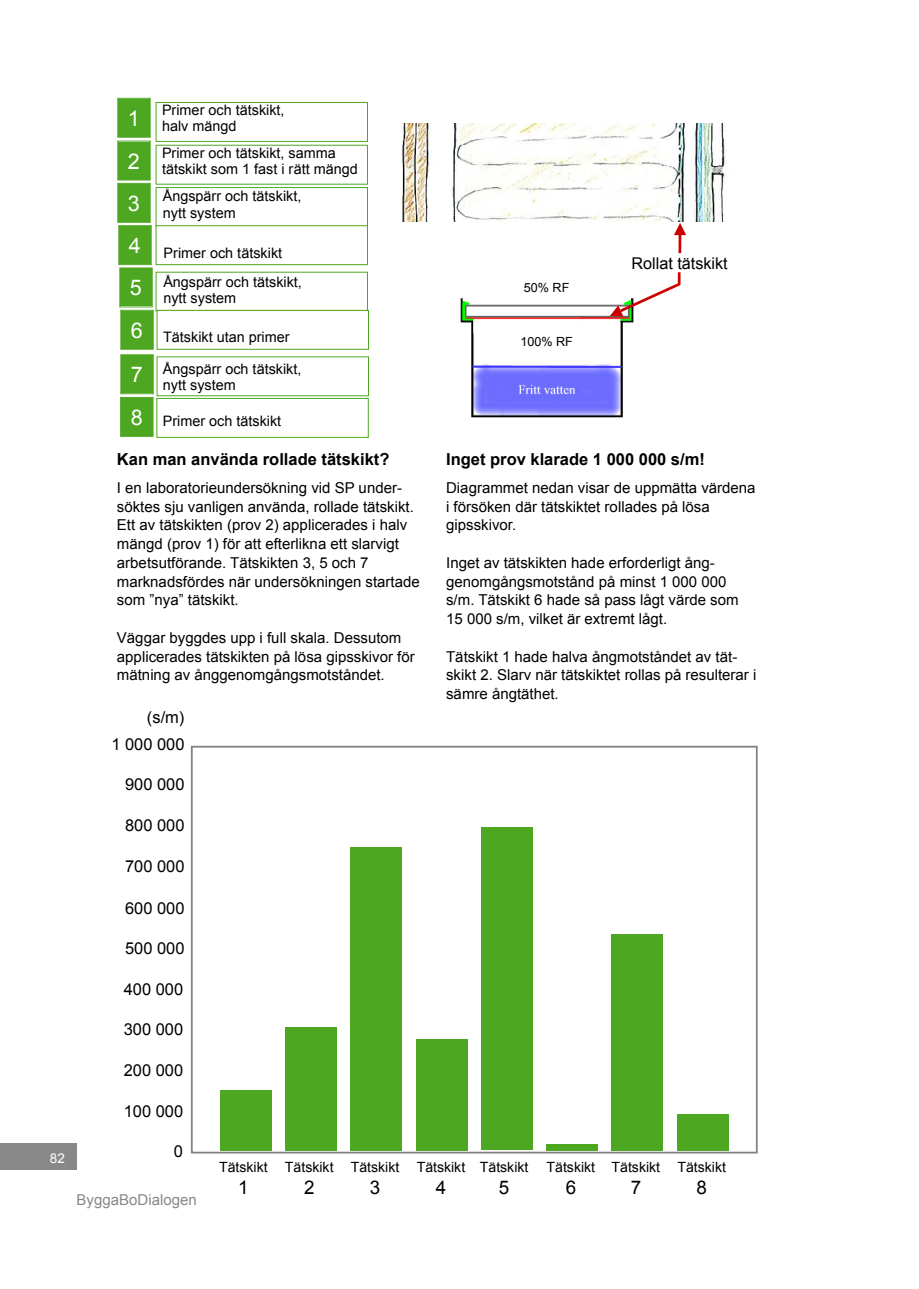
<style>
.page{position:relative;width:919px;height:1289px;background:#fff}
.page>*{position:absolute;margin:0;border:0;box-sizing:border-box;transform-origin:0 0}
.t1{font:21.6px/42.5px "Arial";color:#fff}
.t2{font:18.75px "Arial";color:#000}
.t3{font:16.5px "Arial";color:#000}
.t4{font:700 16.5px "Arial";color:#000}
.t5{font:16.2px "Arial";color:#000}
.Ingress{font:15px/18.8px "Arial";color:#000}
.Brödtext{font:15px "Arial";color:#888}
.t6{font:14.4px/16.5px "Arial";color:#000}
.t7{font:14.1px "Arial";color:#000}
.Bildtext{font:13.5px "Arial";color:#fff}
.t8{font:12.6px "Arial";color:#000}
</style>
<div class="page">
<div style="left:0;top:1143px;width:77px;height:26px;background:#888"></div>
<div style="left:156px;top:102px;width:212px;height:40px;border:1px solid #4ea721"></div>
<div style="left:156px;top:145px;width:212px;height:39px;border:1px solid #4ea721"></div>
<div style="left:156px;top:187px;width:212px;height:40px;border:1px solid #4ea721"></div>
<div style="left:156px;top:225px;width:212px;height:40px;border:1px solid #4ea721"></div>
<div style="left:157px;top:310px;width:212px;height:39px;border:1px solid #4ea721"></div>
<div style="left:118px;top:99px;width:31px;height:38px;background:#4ea721"></div>
<div style="left:117px;top:98px;width:33px;height:40px;border:1px solid #4ea721"></div>
<div style="left:118px;top:142px;width:31px;height:37px;background:#4ea721"></div>
<div style="left:117px;top:141px;width:33px;height:39px;border:1px solid #4ea721"></div>
<div style="left:118px;top:184px;width:31px;height:38px;background:#4ea721"></div>
<div style="left:117px;top:183px;width:33px;height:40px;border:1px solid #4ea721"></div>
<div style="left:119px;top:226px;width:31px;height:38px;background:#4ea721"></div>
<div style="left:118px;top:225px;width:33px;height:40px;border:1px solid #4ea721"></div>
<div style="left:120px;top:269px;width:31px;height:37px;background:#4ea721"></div>
<div style="left:119px;top:268px;width:33px;height:39px;border:1px solid #4ea721"></div>
<div style="left:121px;top:311px;width:31px;height:37px;background:#4ea721"></div>
<div style="left:120px;top:310px;width:34px;height:39px;border:1px solid #4ea721"></div>
<div style="left:121px;top:355px;width:31px;height:38px;background:#4ea721"></div>
<div style="left:120px;top:354px;width:34px;height:40px;border:1px solid #4ea721"></div>
<div style="left:156px;top:398px;width:212px;height:40px;border:1px solid #4ea721"></div>
<div style="left:121px;top:398px;width:31px;height:37px;background:#4ea721"></div>
<div style="left:120px;top:397px;width:33px;height:39px;border:1px solid #4ea721"></div>
<img style="left:402px;top:124px;width:324px;height:98px">
<img style="left:460px;top:298px;width:174px;height:120px">
<hr style="left:678px;top:235px;width:3px;height:18px;background:#c00">
<svg style="left:674px;top:223px;width:12px;height:12px"></svg>
<svg style="left:609px;top:272px;width:71px;height:44px"></svg>
<div style="left:514px;top:331px;width:65px;height:21px;background:#fff"></div>
<div style="left:220px;top:1089px;width:52px;height:61px;background:#4ea721"></div>
<div style="left:285px;top:1026px;width:52px;height:124px;background:#4ea721"></div>
<div style="left:350px;top:847px;width:52px;height:303px;background:#4ea721"></div>
<div style="left:416px;top:1039px;width:51px;height:111px;background:#4ea721"></div>
<div style="left:481px;top:827px;width:51px;height:323px;background:#4ea721"></div>
<div style="left:546px;top:1144px;width:51px;height:6px;background:#4ea721"></div>
<div style="left:611px;top:934px;width:52px;height:216px;background:#4ea721"></div>
<div style="left:676px;top:1114px;width:52px;height:36px;background:#4ea721"></div>
<div style="left:191px;top:745px;width:566px;height:408px;border:2px solid #808080"></div>
<p class="Bildtext" style="left:50px;top:1151px;width:17px">82</p>
<p class="t1" style="left:128px;top:97px;width:17px">1<br>2<br>3<br>4<br>5<br>6</p>
<p class="t1" style="left:131px;top:353px;width:14px">7<br>8</p>
<p class="t6" style="left:162px;top:101px;width:124px">Primer och tätskikt, halv mängd</p>
<p class="t6" style="left:162px;top:144px;width:197px">Primer och tätskikt, samma tätskikt som 1 fast i rätt mängd</p>
<p class="t6" style="left:163px;top:188px;width:140px">Ångspärr och tätskikt, nytt system</p>
<p class="t6" style="left:163px;top:239px;width:140px;line-height:28.7px">Primer och tätskikt<br>Ångspärr och tätskikt,</p>
<p class="t6" style="left:163px;top:290px;width:74px">nytt system</p>
<p class="t6" style="left:163px;top:328px;width:128px">Tätskikt utan primer</p>
<p class="t6" style="left:163px;top:360px;width:140px">Ångspärr och tätskikt, nytt system</p>
<p class="t6" style="left:163px;top:413px;width:120px">Primer och tätskikt</p>
<p class="t4" style="left:117px;top:450px;width:274px">Kan man använda rollade tätskikt?</p>
<p class="Ingress" style="left:117px;top:478px;width:304px">I en laboratorieundersökning vid SP under&shy;söktes sju vanligen använda, rollade tätskikt.<br>Ett av tätskikten (prov 2) applicerades i halv mängd (prov 1) för att efterlikna ett slarvigt arbetsutförande. Tätskikten 3, 5 och 7 marknadsfördes när undersökningen startade som ”nya” tätskikt.</p>
<p class="Ingress" style="left:117px;top:628px;width:299px">Väggar byggdes upp i full skala. Dessutom applicerades tätskikten på lösa gipsskivor för mätning av ånggenomgångsmotståndet.</p>
<p class="t3" style="left:147px;top:708px;width:39px">(s/m)</p>
<p class="t3" style="left:111px;top:734px;width:75px">1 000 000</p>
<p class="t3" style="left:125px;top:775px;width:61px">900 000</p>
<p class="t3" style="left:125px;top:816px;width:61px">800 000</p>
<p class="t3" style="left:125px;top:856px;width:61px">700 000</p>
<p class="t3" style="left:125px;top:898px;width:61px">600 000</p>
<p class="t3" style="left:125px;top:939px;width:61px">500 000</p>
<p class="t3" style="left:124px;top:979px;width:61px">400 000</p>
<p class="t3" style="left:124px;top:1020px;width:61px">300 000</p>
<p class="t3" style="left:124px;top:1060px;width:61px">200 000</p>
<p class="t3" style="left:124px;top:1101px;width:61px">100 000</p>
<p class="t3" style="left:174px;top:1142px;width:11px">0</p>
<p class="t8" style="left:524px;top:280px;width:47px">50% RF</p>
<p class="t8" style="left:520px;top:334px;width:54px">100% RF</p>
<p class="t5" style="left:631px;top:254px;width:98px">Rollat tätskikt</p>
<p class="t4" style="left:446px;top:450px;width:260px">Inget prov klarade 1 000 000 s/m!</p>
<p class="Ingress" style="left:446px;top:478px;width:311px">Diagrammet nedan visar de uppmätta värdena i försöken där tätskiktet rollades på lösa gipsskivor.</p>
<p class="Ingress" style="left:446px;top:553px;width:282px">Inget av tätskikten hade erforderligt ång&shy;genomgångsmotstånd på minst 1 000 000</p>
<p class="Ingress" style="left:446px;top:590px;width:294px">s/m. Tätskikt 6 hade så pass lågt värde som<br>15 000 s/m, vilket är extremt lågt.</p>
<p class="Ingress" style="left:446px;top:647px;width:312px">Tätskikt 1 hade halva ångmotståndet av tät&shy;skikt 2. Slarv när tätskiktet rollas på resulterar i sämre ångtäthet.</p>
<p class="Brödtext" style="left:77px;top:1190px;width:122px">ByggaBoDialogen</p>
<p class="t7" style="left:219px;top:1159px;width:50px">Tätskikt</p>
<p class="t2" style="left:238px;top:1176px;width:12px">1</p>
<p class="t7" style="left:285px;top:1159px;width:50px">Tätskikt</p>
<p class="t2" style="left:304px;top:1176px;width:12px">2</p>
<p class="t7" style="left:351px;top:1159px;width:50px">Tätskikt</p>
<p class="t2" style="left:370px;top:1176px;width:12px">3</p>
<p class="t7" style="left:416px;top:1159px;width:50px">Tätskikt</p>
<p class="t2" style="left:436px;top:1176px;width:12px">4</p>
<p class="t7" style="left:480px;top:1159px;width:50px">Tätskikt</p>
<p class="t2" style="left:499px;top:1176px;width:12px">5</p>
<p class="t7" style="left:546px;top:1159px;width:50px">Tätskikt</p>
<p class="t2" style="left:565px;top:1176px;width:12px">6</p>
<p class="t7" style="left:611px;top:1159px;width:50px">Tätskikt</p>
<p class="t2" style="left:630px;top:1176px;width:12px">7</p>
<p class="t7" style="left:677px;top:1159px;width:50px">Tätskikt</p>
<p class="t2" style="left:696px;top:1176px;width:12px">8</p>
</div>
